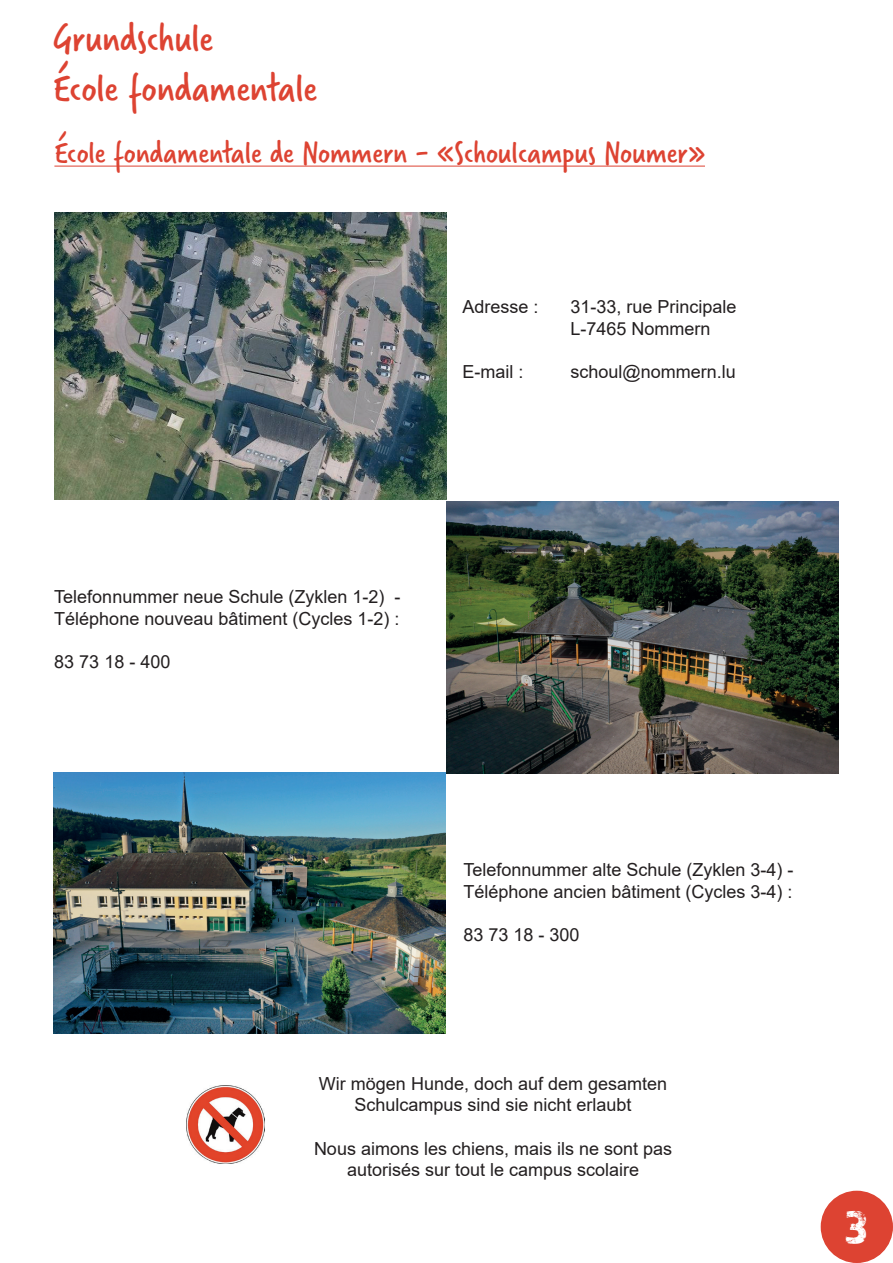
<style>
.page{position:relative;width:893px;height:1263px;background:#fff}
.page>*{position:absolute;margin:0;border:0;box-sizing:border-box;transform-origin:0 0}
.t1{font:48px "Almaq Rough";color:#fff}
.t2{font:42px/50.4px "Verveine";color:#dd4332}
.t3{font:33px "Verveine";color:#dd4332}
.t4{font:18px/21.6px "Arial";color:#231f20}
</style>
<div class="page">
<hr style="left:54px;top:166px;width:651px;height:1px;background:#dd4332">
<div style="left:821px;top:1191px;width:71px;height:71px;background:#dd4332;border-radius:50%"></div>
<div style="left:821px;top:1191px;width:72px;height:72px;border:2px solid #dd4332;border-radius:50%"></div>
<img style="left:186px;top:1085px;width:78px;height:78px">
<img style="left:54px;top:772px;width:392px;height:261px">
<img style="left:446px;top:502px;width:393px;height:271px">
<img style="left:54px;top:213px;width:393px;height:287px">
<h2 class="t2" style="left:53px;top:13px;width:266px">Grundschule<br>École fondamentale</h2>
<h3 class="t3" style="left:54px;top:130px;width:652px">École fondamentale de Nommern - «Schoulcampus Noumer»</h3>
<p class="t4" style="left:462px;top:296px;width:78px">Adresse :</p>
<p class="t4" style="left:570px;top:296px;width:168px">31-33, rue Principale<br>L-7465 Nommern</p>
<p class="t4" style="left:462px;top:361px;width:63px">E-mail :</p>
<p class="t4" style="left:570px;top:361px;width:167px">schoul@nommern.lu</p>
<p class="t4" style="left:54px;top:586px;width:348px">Telefonnummer neue Schule (Zyklen 1-2) -<br>Téléphone nouveau bâtiment (Cycles 1-2) :</p>
<p class="t4" style="left:54px;top:651px;width:118px">83 73 18 - 400</p>
<p class="t4" style="left:463px;top:859px;width:332px">Telefonnummer alte Schule (Zyklen 3-4) -<br>Téléphone ancien bâtiment (Cycles 3-4) :</p>
<p class="t4" style="left:463px;top:923px;width:118px">83 73 18 - 300</p>
<p class="t4" style="left:319px;top:1072px;width:350px;text-align:center">Wir mögen Hunde, doch auf dem gesamten<br>Schulcampus sind sie nicht erlaubt</p>
<p class="t4" style="left:314px;top:1137px;width:360px;text-align:center">Nous aimons les chiens, mais ils ne sont pas autorisés sur tout le campus scolaire</p>
<h1 class="t1" style="left:844px;top:1198px;width:25px">3</h1>
</div>
